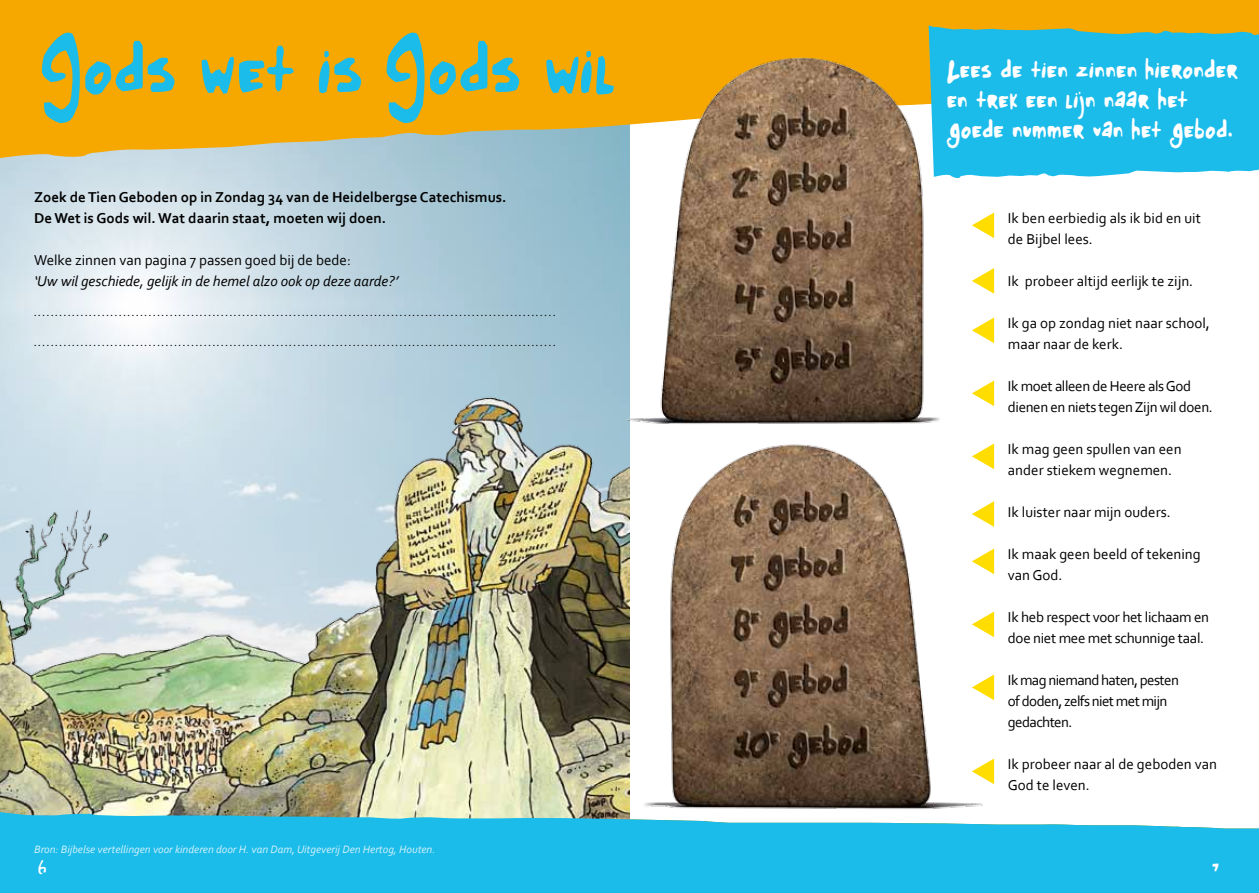
<style>
.page{position:relative;width:1259px;height:893px;background:#fff}
.page>*{position:absolute;margin:0;border:0;box-sizing:border-box;transform-origin:0 0}
.t1{font:75.6px "Glue";letter-spacing:.02em;color:#1bbbea}
.t2{font:27px/30px "Glue";letter-spacing:.03em;color:#fff}
.t3{font:18px "Glue";color:#fff}
.t4{font:15px/21px "Corbel";color:#000}
.t5{font:700 15px/21px "Corbel";color:#000}
.t6{font:15px/21px "Corbel";letter-spacing:-.04em;color:#000}
.t7{font:15px/21px "Corbel";letter-spacing:-.025em;color:#000}
.t8{font:15px/21px "Corbel";letter-spacing:-.02em;color:#000}
.t9{font:italic 15px "Corbel";color:#000}
.t10{font:italic 11.25px "Corbel";color:#fff}
.t11{font:10.5px "The Sans";color:#000}
</style>
<div class="page">
<svg style="left:0;top:0;width:1259px;height:160px;background:#efaa13"></svg>
<img style="left:0;top:387px;width:629px;height:424px">
<svg style="left:972px;top:212px;width:22px;height:26px"></svg>
<svg style="left:972px;top:268px;width:22px;height:26px"></svg>
<svg style="left:972px;top:317px;width:22px;height:26px"></svg>
<svg style="left:972px;top:380px;width:22px;height:26px"></svg>
<svg style="left:982px;top:443px;width:12px;height:26px"></svg>
<svg style="left:982px;top:501px;width:12px;height:26px"></svg>
<svg style="left:982px;top:548px;width:12px;height:26px"></svg>
<svg style="left:982px;top:611px;width:12px;height:26px"></svg>
<svg style="left:982px;top:674px;width:12px;height:26px"></svg>
<svg style="left:982px;top:758px;width:12px;height:26px"></svg>
<img style="left:644px;top:444px;width:338px;height:365px">
<img style="left:598px;top:43px;width:342px;height:399px">
<svg style="left:928px;top:26px;width:331px;height:153px;background:#2cbce2"></svg>
<svg style="left:0;top:811px;width:1259px;height:82px;background:#32c0e8"></svg>
<h1 class="t1" style="left:44px;top:34px;width:572px">Gods wet is Gods wil</h1>
<p class="t5" style="left:34px;top:186px;width:474px">Zoek de Tien Geboden op in Zondag 34 van de Heidelbergse Catechismus.<br>De Wet is Gods wil. Wat daarin staat, moeten wij doen.</p>
<p class="t4" style="left:34px;top:249px;width:318px">Welke zinnen van pagina 7 passen goed bij de bede:</p>
<p class="t9" style="left:34px;top:272px;width:366px">‘Uw wil geschiede, gelijk in de hemel alzo ook op deze aarde?’</p>
<p class="t11" style="left:34px;top:304px;width:523px">. . . . . . . . . . . . . . . . . . . . . . . . . . . . . . . . . . . . . . . . . . . . . . . . . . . . . . . . . . . . . . . . . . . . . . . . . . . . . . . . . . . . . . . . . . . . . . . . . . . . . . . . . . . . . . . . . . . . . . . . . . .</p>
<p class="t11" style="left:34px;top:334px;width:523px">. . . . . . . . . . . . . . . . . . . . . . . . . . . . . . . . . . . . . . . . . . . . . . . . . . . . . . . . . . . . . . . . . . . . . . . . . . . . . . . . . . . . . . . . . . . . . . . . . . . . . . . . . . . . . . . . . . . . . . . . . . .</p>
<p class="t10" style="left:34px;top:842px;width:403px">Bron: Bijbelse vertellingen voor kinderen door H. van Dam, Uitgeverij Den Hertog, Houten.</p>
<h2 class="t2" style="left:947px;top:58px;width:292px">Lees de tien zinnen hieronder en trek een lijn naar het goede nummer van het gebod.</h2>
<p class="t4" style="left:1008px;top:207px;width:194px">Ik ben eerbiedig als ik bid en uit de Bijbel lees.</p>
<p class="t4" style="left:1008px;top:270px;width:187px">Ik probeer altijd eerlijk te zijn.</p>
<p class="t4" style="left:1008px;top:312px;width:203px">Ik ga op zondag niet naar school, maar naar de kerk.</p>
<p class="t7" style="left:1008px;top:375px;width:206px">Ik moet alleen de Heere als God dienen en niets tegen Zijn wil doen.</p>
<p class="t4" style="left:1008px;top:438px;width:175px">Ik mag geen spullen van een ander stiekem wegnemen.</p>
<p class="t4" style="left:1008px;top:501px;width:164px">Ik luister naar mijn ouders.</p>
<p class="t4" style="left:1008px;top:543px;width:194px">Ik maak geen beeld of tekening van God.</p>
<p class="t8" style="left:1008px;top:606px;width:203px">Ik heb respect voor het lichaam en doe niet mee met schunnige taal.</p>
<p class="t6" style="left:1008px;top:669px;width:173px">Ik mag niemand haten, pesten of doden, zelfs niet met mijn gedachten.</p>
<p class="t4" style="left:1008px;top:753px;width:211px">Ik probeer naar al de geboden van<br>God te leven.</p>
<p class="t3" style="left:38px;top:857px;width:9px">6</p>
<p class="t3" style="left:1212px;top:857px;width:8px">7</p>
</div>
